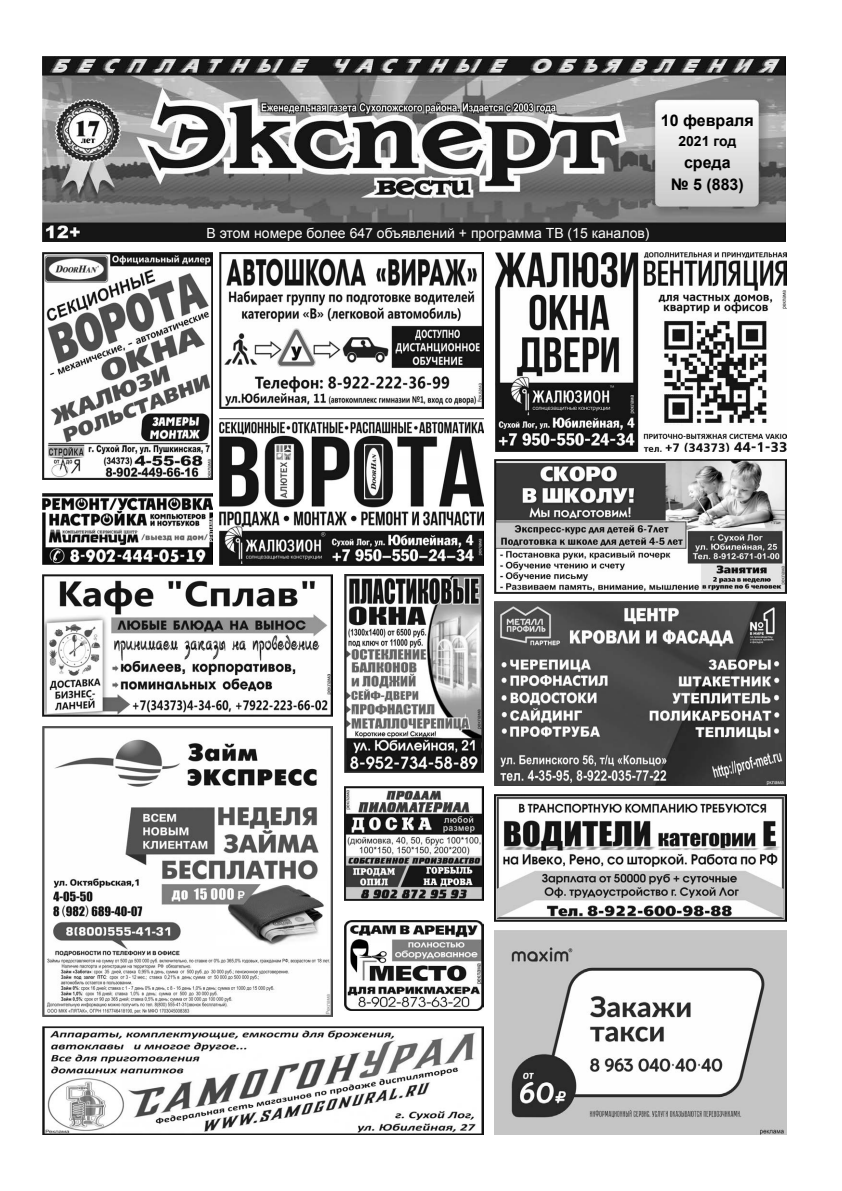
<style>
.page{position:relative;width:842px;height:1191px;background:#fff}
.page>*{position:absolute;margin:0;border:0;box-sizing:border-box;transform-origin:0 0}
.t1{font:700 16px/22px "Arial";color:#000;text-align:center}
.t2{font:14px "Arial";color:#fff}
.t3{font:700 14px "Arial";color:#000}
</style>
<div class="page">
<img style="left:43px;top:57px;width:743px;height:185px">
<img style="left:220px;top:418px;width:264px;height:147px">
<img style="left:43px;top:493px;width:170px;height:71px">
<img style="left:496px;top:253px;width:290px;height:198px">
<img style="left:495px;top:601px;width:290px;height:184px">
<img style="left:220px;top:253px;width:264px;height:156px">
<img style="left:43px;top:253px;width:170px;height:227px">
<img style="left:344px;top:787px;width:140px;height:113px">
<img style="left:495px;top:460px;width:291px;height:133px">
<img style="left:344px;top:574px;width:140px;height:198px">
<img style="left:42px;top:574px;width:291px;height:142px">
<img style="left:494px;top:794px;width:292px;height:127px">
<img style="left:494px;top:930px;width:292px;height:204px">
<img style="left:42px;top:1026px;width:442px;height:108px">
<img style="left:344px;top:920px;width:140px;height:91px">
<img style="left:42px;top:727px;width:291px;height:289px">
<p class="t1" style="left:661px;top:110px;width:94px">10 февраля</p>
<p class="t3" style="left:678px;top:132px;width:59px">2021 год</p>
<p class="t1" style="left:671px;top:152px;width:74px">среда<br>№ 5 (883)</p>
<p class="t2" style="left:206px;top:224px;width:445px">В этом номере более 647 объявлений + программа ТВ (15 каналов)</p>
</div>
